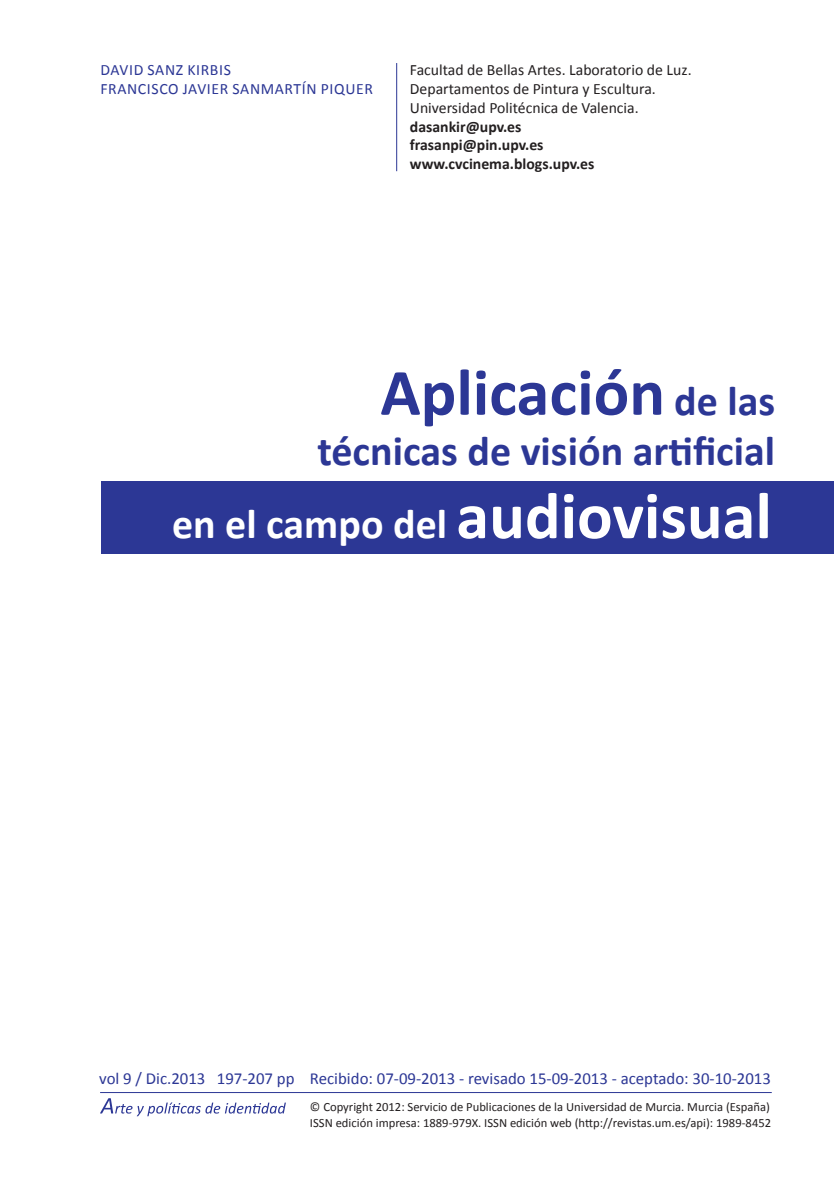
<style>
.page{position:relative;width:834px;height:1191px;background:#fff}
.page>*{position:absolute;margin:0;border:0;box-sizing:border-box;transform-origin:0 0}
.Apartados_cuerpo_de{font:700 66.5px "Calibri";color:#2c3795}
.Apartados_cuerpo_de-2{font:700 42px "Calibri";color:#2c3795}
.Apartados_cuerpo_de-3{font:700 42px "Calibri";color:#fff}
.Vol__recibido_revisa{font:16.8px "Calibri";color:#2c3795}
.Estilo_datos_de_auto{font:15.75px "Calibri";color:#231f20}
.Estilo_datos_de_auto-2{font:700 15.75px "Calibri";color:#231f20}
.Estilo_nombre_autor{font:15.75px "Calibri";letter-spacing:.04em;color:#2c3795}
.Copyright{font:12.6px/15px "Calibri";color:#231f20}
.s1{font-size:42px}
.s2{font-size:66.5px}
</style>
<div class="page">
<div style="left:102px;top:481px;width:731px;height:72px;background:#2c3795"></div>
<hr style="left:396px;top:63px;width:1px;height:108px;background:#2c3795">
<hr style="left:100px;top:1092px;width:671px;height:1px;background:#2c3795">
<svg style="left:100px;top:1098px;width:186px;height:18px"></svg>
<p class="Estilo_nombre_autor" style="left:100px;top:60px;width:132px">DAVID SANZ KIRBIS</p>
<p class="Estilo_nombre_autor" style="left:100px;top:79px;width:274px">FRANCISCO JAVIER SANMARTÍN PIQUER</p>
<p class="Estilo_datos_de_auto" style="left:410px;top:60px;width:283px">Facultad de Bellas Artes. Laboratorio de Luz.</p>
<p class="Estilo_datos_de_auto" style="left:410px;top:79px;width:247px">Departamentos de Pintura y Escultura.</p>
<p class="Estilo_datos_de_auto" style="left:410px;top:97px;width:230px">Universidad Politécnica de Valencia.</p>
<p class="Estilo_datos_de_auto-2" style="left:410px;top:116px;width:113px">dasankir@upv.es</p>
<p class="Estilo_datos_de_auto-2" style="left:410px;top:135px;width:135px">frasanpi@pin.upv.es</p>
<p class="Estilo_datos_de_auto-2" style="left:410px;top:154px;width:186px">www.cvcinema.blogs.upv.es</p>
<p class="Apartados_cuerpo_de" style="left:380px;top:350px;width:396px">Aplicación <span class="s1">de las</span></p>
<p class="Apartados_cuerpo_de-2" style="left:317px;top:424px;width:459px">técnicas de visión artificial</p>
<p class="Apartados_cuerpo_de-3" style="left:172px;top:497px;width:601px">en el campo del <span class="s2">audiovisual</span></p>
<p class="Vol__recibido_revisa" style="left:99px;top:1067px;width:197px">vol 9 / Dic.2013 197-207 pp</p>
<p class="Vol__recibido_revisa" style="left:310px;top:1067px;width:462px">Recibido: 07-09-2013 - revisado 15-09-2013 - aceptado: 30-10-2013</p>
<p class="Copyright" style="left:310px;top:1099px;width:462px">© Copyright 2012: Servicio de Publicaciones de la Universidad de Murcia. Murcia (España)<br>ISSN edición impresa: 1889-979X. ISSN edición web (http://revistas.um.es/api): 1989-8452</p>
</div>
